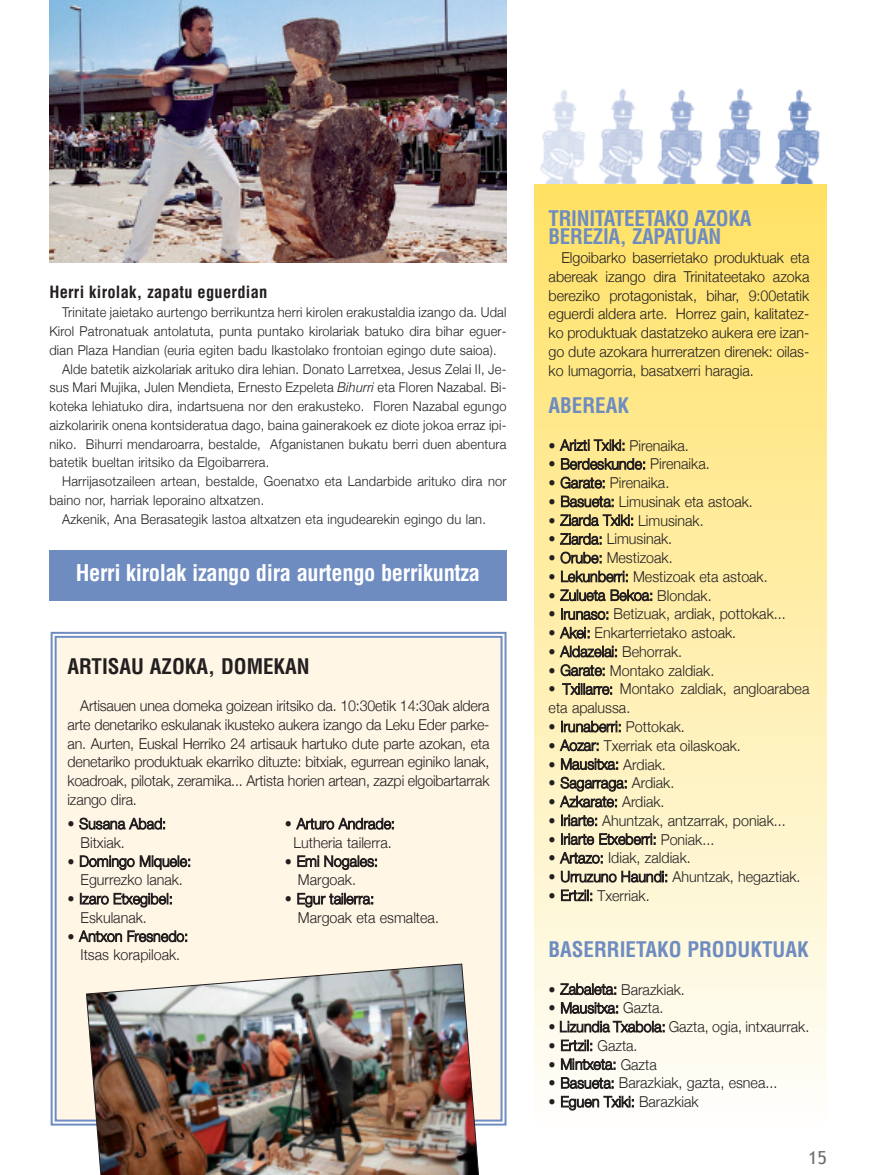
<style>
.page{position:relative;width:877px;height:1175px;background:#fff}
.page>*{position:absolute;margin:0;border:0;box-sizing:border-box;transform-origin:0 0}
.t1{font:700 condensed 22.5px "Helvetica";letter-spacing:-.015em;color:#fff}
.t2{font:700 condensed 21px/18.8px "Helvetica";letter-spacing:-.015em;color:#6f8cc1}
.t3{font:700 condensed 21px "Helvetica";color:#231f20}
.t4{font:18px "Trebuchet MS";color:#716c6b}
.t5{font:700 condensed 16.5px "Helvetica";letter-spacing:.015em;color:#231f20}
.t6{font:300 15px/18.8px "Helvetica Neue";color:#231f20;scale:.95 1}
.t7{font:300 13.5px "Helvetica Neue";letter-spacing:.015em;color:#231f20;scale:.95 1}
.s1{font-style:italic}
</style>
<div class="page">
<div style="left:57px;top:638px;width:443px;height:481px;background:#fff6e6"></div>
<div style="left:55px;top:636px;width:447px;height:485px;border:2px solid #6f8cc1"></div>
<div style="left:49px;top:550px;width:457px;height:50px;background:#6f8cc1"></div>
<img style="left:49px;top:0;width:457px;height:263px">
<img style="left:540px;top:88px;width:280px;height:96px">
<div style="left:534px;top:184px;width:293px;height:942px;background:linear-gradient(to bottom,#ffe165,#fefefc)"></div>
<img style="left:86px;top:963px;width:393px;height:212px">
<p class="t5" style="left:49px;top:283px;width:220px">Herri kirolak, zapatu eguerdian</p>
<p class="t7" style="left:62px;top:304px;width:469px">Trinitate jaietako aurtengo berrikuntza herri kirolen erakustaldia izango da. Udal</p>
<p class="t7" style="left:49px;top:323px;width:483px">Kirol Patronatuak antolatuta, punta puntako kirolariak batuko dira bihar eguer-</p>
<p class="t7" style="left:49px;top:342px;width:472px">dian Plaza Handian (euria egiten badu Ikastolako frontoian egingo dute saioa).</p>
<p class="t7" style="left:62px;top:360px;width:469px">Alde batetik aizkolariak arituko dira lehian. Donato Larretxea, Jesus Zelai II, Je-</p>
<p class="t7" style="left:49px;top:379px;width:483px">sus Mari Mujika, Julen Mendieta, Ernesto Ezpeleta <span class="s1">Bihurri</span> eta Floren Nazabal. Bi-</p>
<p class="t7" style="left:49px;top:398px;width:483px">koteka lehiatuko dira, indartsuena nor den erakusteko. Floren Nazabal egungo</p>
<p class="t7" style="left:49px;top:417px;width:483px">aizkolaririk onena kontsideratua dago, baina gainerakoek ez diote jokoa erraz ipi-</p>
<p class="t7" style="left:49px;top:435px;width:483px">niko. Bihurri mendaroarra, bestalde, Afganistanen bukatu berri duen abentura</p>
<p class="t7" style="left:49px;top:454px;width:233px">batetik bueltan iritsiko da Elgoibarrera.</p>
<p class="t7" style="left:62px;top:473px;width:469px">Harrijasotzaileen artean, bestalde, Goenatxo eta Landarbide arituko dira nor</p>
<p class="t7" style="left:49px;top:492px;width:228px">baino nor, harriak leporaino altxatzen.</p>
<p class="t7" style="left:62px;top:510px;width:447px">Azkenik, Ana Berasategik lastoa altxatzen eta ingudearekin egingo du lan.</p>
<h1 class="t1" style="left:76px;top:560px;width:406px">Herri kirolak izango dira aurtengo berrikuntza</h1>
<h2 class="t3" style="left:68px;top:654px;width:244px">ARTISAU AZOKA, DOMEKAN</h2>
<p class="t6" style="left:68px;top:696px;width:446px;text-align:justify;text-indent:13px">Artisauen unea domeka goizean iritsiko da. 10:30etik 14:30ak aldera arte denetariko eskulanak ikusteko aukera izango da Leku Eder parke&shy;an. Aurten, Euskal Herriko 24 artisauk hartuko dute parte azokan, eta denetariko produktuak ekarriko dituzte: bitxiak, egurrean eginiko lanak, koadroak, pilotak, zeramika... Artista horien artean, zazpi elgoibartarrak izango dira.</p>
<p class="t6" style="left:81px;top:814px;width:91px;text-indent:-13px">• Susana Abad:<br>Bitxiak.</p>
<p class="t6" style="left:68px;top:851px;width:132px;text-align:center">• Domingo Miquele:<br>Egurrezko lanak.</p>
<p class="t6" style="left:81px;top:889px;width:99px;text-indent:-13px">• Izaro Etxegibel:<br>Eskulanak.</p>
<p class="t6" style="left:68px;top:926px;width:129px;text-align:center">• Antxon Fresnedo:<br>Itsas korapiloak.</p>
<p class="t6" style="left:285px;top:814px;width:117px;text-align:center">• Arturo Andrade:<br>Lutheria tailerra.</p>
<p class="t6" style="left:285px;top:851px;width:99px;text-align:center">• Emi Nogales:<br>Margoak.</p>
<p class="t6" style="left:298px;top:889px;width:150px;text-indent:-13px">• Egur tailerra:<br>Margoak eta esmaltea.</p>
<h2 class="t2" style="left:549px;top:209px;width:204px">TRINITATEETAKO AZOKA<br>BEREZIA, ZAPATUAN</h2>
<p class="t6" style="left:549px;top:248px;width:276px;text-align:justify;text-indent:13px">Elgoibarko baserrietako produktuak eta abereak izango dira Trinitateetako azoka bereziko protagonistak, bihar, 9:00etatik eguerdi aldera arte. Horrez gain, kalitatez&shy;ko produktuak dastatzeko aukera ere izan&shy;go dute azokara hurreratzen direnek: oilas&shy;ko lumagorria, basatxerri haragia.</p>
<h2 class="t2" style="left:549px;top:396px;width:82px">ABEREAK</h2>
<p class="t6" style="left:549px;top:435px;width:149px">• Arizti Txiki: Pirenaika.</p>
<p class="t6" style="left:549px;top:454px;width:171px">• Berdeskunde: Pirenaika.</p>
<p class="t6" style="left:549px;top:473px;width:129px">• Garate: Pirenaika.</p>
<p class="t6" style="left:549px;top:492px;width:217px">• Basueta: Limusinak eta astoak.</p>
<p class="t6" style="left:549px;top:510px;width:165px">• Ziarda Txiki: Limusinak.</p>
<p class="t6" style="left:549px;top:529px;width:132px">• Ziarda: Limusinak.</p>
<p class="t6" style="left:549px;top:548px;width:132px">• Orube: Mestizoak.</p>
<p class="t6" style="left:549px;top:567px;width:232px">• Lekunberri: Mestizoak eta astoak.</p>
<p class="t6" style="left:549px;top:585px;width:173px">• Zulueta Bekoa: Blondak.</p>
<p class="t6" style="left:549px;top:604px;width:251px">• Irunaso: Betizuak, ardiak, pottokak...</p>
<p class="t6" style="left:549px;top:623px;width:199px">• Akei: Enkarterrietako astoak.</p>
<p class="t6" style="left:549px;top:642px;width:142px">• Aldazelai: Behorrak.</p>
<p class="t6" style="left:549px;top:660px;width:176px">• Garate: Montako zaldiak.</p>
<p class="t6" style="left:549px;top:679px;width:276px">• Txillarre: Montako zaldiak, angloarabea eta apalussa.</p>
<p class="t6" style="left:549px;top:717px;width:145px">• Irunaberri: Pottokak.</p>
<p class="t6" style="left:549px;top:735px;width:204px">• Aozar: Txerriak eta oilaskoak.</p>
<p class="t6" style="left:549px;top:754px;width:125px">• Mausitxa: Ardiak.</p>
<p class="t6" style="left:549px;top:773px;width:134px">• Sagarraga: Ardiak.</p>
<p class="t6" style="left:549px;top:792px;width:124px">• Azkarate: Ardiak.</p>
<p class="t6" style="left:549px;top:810px;width:251px">• Iriarte: Ahuntzak, antzarrak, poniak...</p>
<p class="t6" style="left:549px;top:829px;width:176px">• Iriarte Etxeberri: Poniak...</p>
<p class="t6" style="left:549px;top:848px;width:151px">• Artazo: Idiak, zaldiak.</p>
<p class="t6" style="left:549px;top:867px;width:267px">• Urruzuno Haundi: Ahuntzak, hegaztiak.</p>
<p class="t6" style="left:549px;top:885px;width:108px">• Ertzil: Txerriak.</p>
<h2 class="t2" style="left:549px;top:940px;width:262px">BASERRIETAKO PRODUKTUAK</h2>
<p class="t6" style="left:549px;top:979px;width:145px">• Zabaleta: Barazkiak.</p>
<p class="t6" style="left:549px;top:998px;width:122px">• Mausitxa: Gazta.</p>
<p class="t6" style="left:549px;top:1017px;width:276px">• Lizundia Txabola: Gazta, ogia, intxaurrak.</p>
<p class="t6" style="left:549px;top:1035px;width:95px">• Ertzil: Gazta.</p>
<p class="t6" style="left:549px;top:1054px;width:115px">• Mintxeta: Gazta</p>
<p class="t6" style="left:549px;top:1073px;width:242px">• Basueta: Barazkiak, gazta, esnea...</p>
<p class="t6" style="left:549px;top:1092px;width:159px">• Eguen Txiki: Barazkiak</p>
<p class="t4" style="left:808px;top:1147px;width:20px">15</p>
</div>
